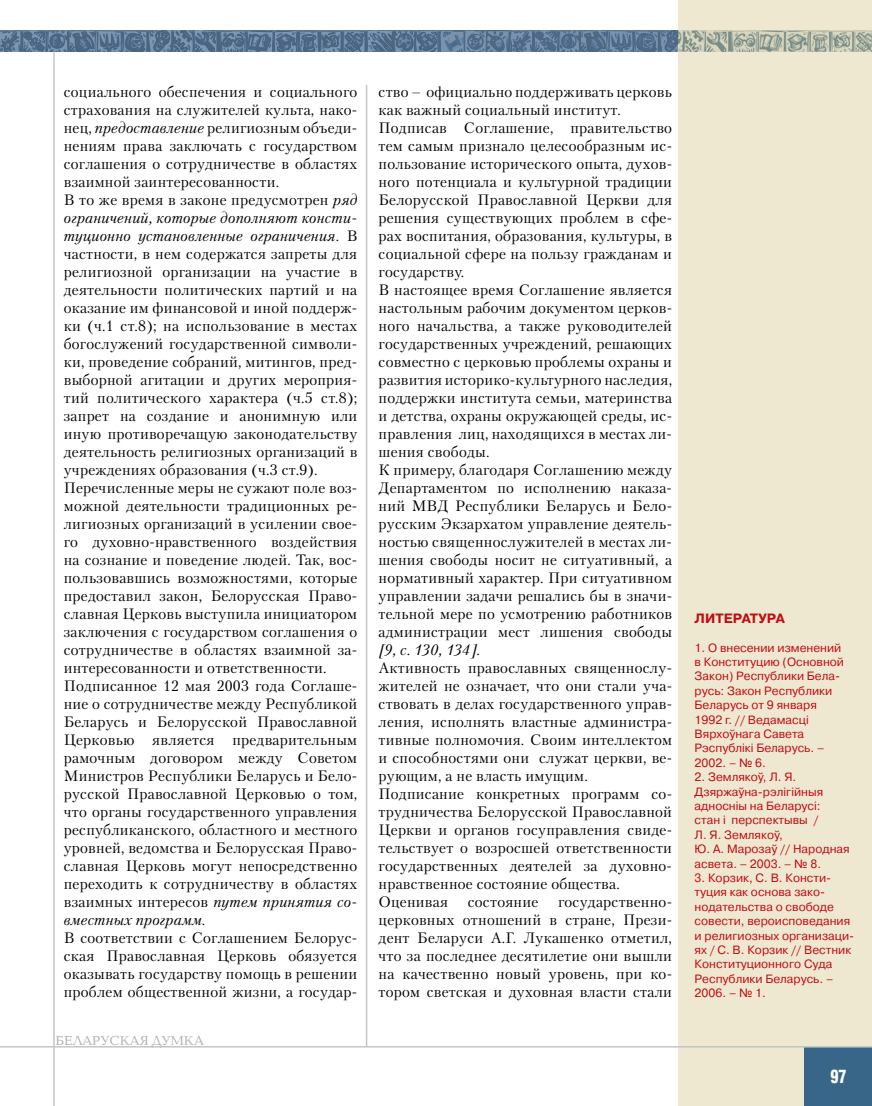
<style>
.page{position:relative;width:872px;height:1106px;background:#fff}
.page>*{position:absolute;margin:0;border:0;box-sizing:border-box;transform-origin:0 0}
.t1{font:700 18px "AG Letterica Cond L";color:#fff;scale:.9 1}
.t2{font:15px/18px "Petersburg C";letter-spacing:.015em;color:#000}
.t3{font:italic 15px "Petersburg C";letter-spacing:.015em;color:#000}
.t4{font:13.5px "Baltica C";color:#aeafb2}
.t5{font:700 13.5px "Pragmatica C";color:#c10c13}
.t6{font:12px/14.4px "Pragmatica C";color:#c10c13}
.s1{font-style:italic}
</style>
<div class="page">
<div style="left:678px;top:0;width:194px;height:1106px;background:#efe8d1"></div>
<hr style="left:53px;top:52px;width:2px;height:1054px;background:#c3c5c7">
<hr style="left:366px;top:85px;width:1px;height:961px;background:#c3c5c7">
<div style="left:804px;top:1047px;width:68px;height:59px;background:#386688"></div>
<svg style="left:0;top:31px;width:872px;height:21px;background:#6e8497"></svg>
<hr style="left:0;top:1046px;width:872px;height:1px;background:#c3c5c7">
<p class="t2" style="left:64px;top:82px;width:295px">социального обеспечения и социального страхования на служителей культа, нако&shy;нец, <span class="s1">предоставление</span> религиозным объеди&shy;нениям права заключать с государством соглашения о сотрудничестве в областях взаимной заинтересованности.<br>В то же время в законе предусмотрен <span class="s1">ряд ограничений, которые дополняют консти&shy;туционно установленные ограничения</span>. В частности, в нем содержатся запреты для религиозной организации на участие в деятельности политических партий и на оказание им финансовой и иной поддерж&shy;ки (ч.1 ст.8); на использование в местах богослужений государственной символи&shy;ки, проведение собраний, митингов, пред&shy;выборной агитации и других мероприя&shy;тий политического характера (ч.5 ст.8); запрет на создание и анонимную или иную противоречащую законодательству деятельность религиозных организаций в учреждениях образования (ч.3 ст.9).<br>Перечисленные меры не сужают поле воз&shy;можной деятельности традиционных ре&shy;лигиозных организаций в усилении свое&shy;го духовно-нравственного воздействия на сознание и поведение людей. Так, вос&shy;пользовавшись возможностями, которые предоставил закон, Белорусская Право&shy;славная Церковь выступила инициатором заключения с государством соглашения о сотрудничестве в областях взаимной за&shy;интересованности и ответственности.<br>Подписанное 12 мая 2003 года Соглаше&shy;ние о сотрудничестве между Республикой Беларусь и Белорусской Православной Церковью является предварительным рамочным договором между Советом Министров Республики Беларусь и Бело&shy;русской Православной Церковью о том, что органы государственного управления республиканского, областного и местного уровней, ведомства и Белорусская Право&shy;славная Церковь могут непосредственно переходить к сотрудничеству в областях взаимных интересов <span class="s1">путем принятия со&shy;вместных программ</span>.<br>В соответствии с Соглашением Белорус&shy;ская Православная Церковь обязуется оказывать государству помощь в решении проблем общественной жизни, а государ-</p>
<p class="t2" style="left:378px;top:82px;width:295px">ство – официально поддерживать церковь как важный социальный институт.<br>Подписав Соглашение, правительство тем самым признало целесообразным ис&shy;пользование исторического опыта, духов&shy;ного потенциала и культурной традиции Белорусской Православной Церкви для решения существующих проблем в сфе&shy;рах воспитания, образования, культуры, в социальной сфере на пользу гражданам и государству.<br>В настоящее время Соглашение является настольным рабочим документом церков&shy;ного начальства, а также руководителей государственных учреждений, решающих совместно с церковью проблемы охраны и развития историко-культурного наследия, поддержки института семьи, материнства и детства, охраны окружающей среды, ис&shy;правления лиц, находящихся в местах ли&shy;шения свободы.<br>К примеру, благодаря Соглашению между Департаментом по исполнению наказа&shy;ний МВД Республики Беларусь и Бело&shy;русским Экзархатом управление деятель&shy;ностью священнослужителей в местах ли&shy;шения свободы носит не ситуативный, а нормативный характер. При ситуативном управлении задачи решались бы в значи&shy;тельной мере по усмотрению работников администрации мест лишения свободы</p>
<p class="t3" style="left:378px;top:641px;width:103px">[9, с. 130, 134].</p>
<p class="t2" style="left:378px;top:658px;width:295px">Активность православных священнослу&shy;жителей не означает, что они стали уча&shy;ствовать в делах государственного управ&shy;ления, исполнять властные администра&shy;тивные полномочия. Своим интеллектом и способностями они служат церкви, ве&shy;рующим, а не власть имущим.<br>Подписание конкретных программ со&shy;трудничества Белорусской Православной Церкви и органов госуправления свиде&shy;тельствует о возросшей ответственности государственных деятелей за духовно&shy;нравственное состояние общества.<br>Оценивая</p>
<p class="t2" style="left:378px;top:892px;width:295px;text-align:justify;text-indent:179px">государственно&shy;церковных отношений в стране, Прези&shy;дент Беларуси А.Г. Лукашенко отметил, что за последнее десятилетие они вышли на качественно новый уровень, при ко&shy;тором светская и духовная власти стали</p>
<p class="t2" style="left:468px;top:892px;width:72px">состояние</p>
<p class="t4" style="left:56px;top:1033px;width:150px">БЕЛАРУСКАЯ ДУМКА</p>
<p class="t5" style="left:694px;top:610px;width:39px">Литера</p>
<p class="t5" style="left:750px;top:610px;width:19px">тура</p>
<p class="t6" style="left:694px;top:640px;width:151px">1. О внесении изменений в Конституцию (Основной<br>Закон) Республики Бела&shy;русь: Закон Республики<br>Беларусь от 9 января<br>1992 г. // Ведамасці<br>Вярхоўнага Савета<br>Рэспублікі Беларусь. –<br>2002. – № 6.</p>
<p class="t6" style="left:694px;top:770px;width:157px">2. Землякоў, Л. Я.<br>Дзяржаўна-рэлігійныя адносніы на Беларусі:<br>стан і перспектывы /<br>Л. Я. Землякоў,<br>Ю. А. Марозаў // Народная асвета. – 2003. – № 8.</p>
<p class="t6" style="left:694px;top:870px;width:161px">3. Корзик, С. В. Консти&shy;туция как основа зако&shy;нодательства о свободе совести, вероисповедания и религиозных организаци&shy;ях / С. В. Корзик // Вестник<br>Конституционного Суда<br>Республики Беларусь. –<br>2006. – № 1.</p>
<p class="t1" style="left:830px;top:1065px;width:20px">97</p>
</div>
